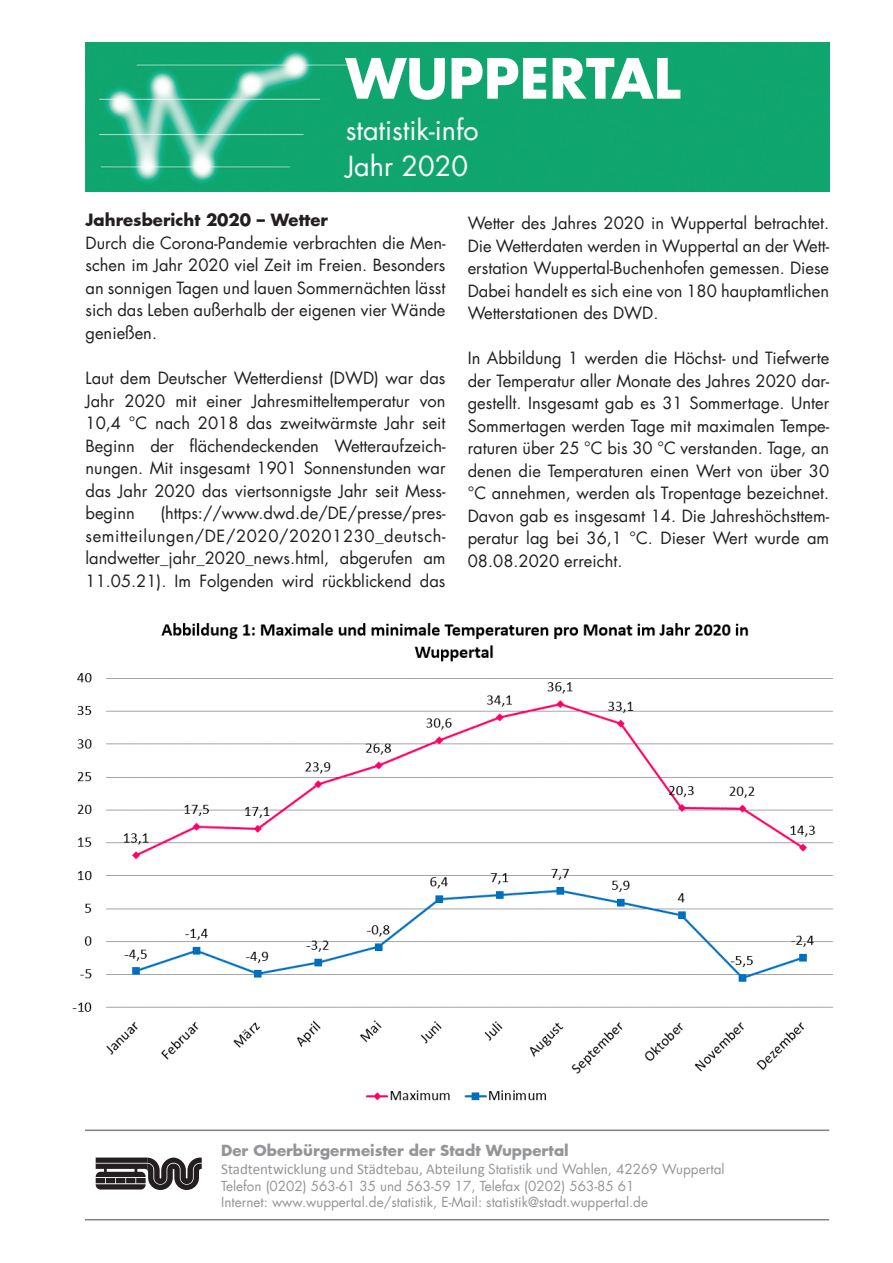
<style>
.page{position:relative;width:893px;height:1263px;background:#fff}
.page>*{position:absolute;margin:0;border:0;box-sizing:border-box;transform-origin:0 0}
.t1{font:700 54px "Futura";color:#fff}
.t2{font:27px "Futura";color:#fff}
.t3{font:16.5px/22.5px "Futura";color:#231f20;text-align:justify}
.t4{font:700 16.5px "Futura";color:#231f20}
.t5{font:15px "Calibri";color:#939598}
.t6{font:700 15px "Futura";color:#939598}
.t7{font:13.5px "Futura";color:#939598}
.s1{font-family:"Futura";font-size:13.5px}
</style>
<div class="page">
<img style="left:72px;top:623px;width:762px;height:478px">
<hr style="left:85px;top:1129px;width:744px;height:2px;background:#808080">
<hr style="left:85px;top:1219px;width:744px;height:1px;background:#808080">
<img style="left:85px;top:43px;width:744px;height:148px">
<svg style="left:96px;top:1157px;width:106px;height:33px"></svg>
<p class="t1" style="left:346px;top:43px;width:336px">WUPPERTAL</p>
<p class="t2" style="left:346px;top:112px;width:134px">statistik-info</p>
<p class="t2" style="left:346px;top:149px;width:124px">Jahr 2020</p>
<p class="t4" style="left:86px;top:209px;width:244px">Jahresbericht 2020 – Wetter</p>
<p class="t3" style="left:86px;top:232px;width:362px">Durch die Corona-Pandemie verbrachten die Men&shy;schen im Jahr 2020 viel Zeit im Freien. Besonders an sonnigen Tagen und lauen Sommernächten lässt sich das Leben außerhalb der eigenen vier Wände genießen.</p>
<p class="t3" style="left:86px;top:367px;width:362px">Laut dem Deutscher Wetterdienst (DWD) war das Jahr 2020 mit einer Jahresmitteltemperatur von 10,4 °C nach 2018 das zweitwärmste Jahr seit Beginn der flächendeckenden Wetteraufzeich&shy;nungen. Mit insgesamt 1901 Sonnenstunden war das Jahr 2020 das viertsonnigste Jahr seit Mess&shy;beginn</p>
<p class="t3" style="left:86px;top:502px;width:362px;text-indent:75px">(https://www.dwd.de/DE/presse/pres&shy;semitteilungen/DE/2020/20201230_deutsch&shy;landwetter_jahr_2020_news.html, abgerufen am 11.05.21). Im Folgenden wird rückblickend das</p>
<p class="t3" style="left:468px;top:212px;width:363px">Wetter des Jahres 2020 in Wuppertal betrachtet.<br>Die Wetterdaten werden in Wuppertal an der Wett&shy;erstation Wuppertal-Buchenhofen gemessen. Diese Dabei handelt es sich eine von 180 hauptamtlichen Wetterstationen des DWD.</p>
<p class="t3" style="left:468px;top:347px;width:363px">In Abbildung 1 werden die Höchst- und Tiefwerte der Temperatur aller Monate des Jahres 2020 dar&shy;gestellt. Insgesamt gab es 31 Sommertage. Unter Sommertagen werden Tage mit maximalen Tempe&shy;raturen über 25 °C bis 30 °C verstanden. Tage, an denen die Temperaturen einen Wert von über 30 °C annehmen, werden als Tropentage bezeichnet.<br>Davon gab es insgesamt 14. Die Jahreshöchsttem&shy;peratur lag bei 36,1 °C. Dieser Wert wurde am 08.08.2020 erreicht.</p>
<p class="t6" style="left:221px;top:1141px;width:349px">Der Oberbürgermeister der Stadt Wuppertal</p>
<p class="t5" style="left:221px;top:1159px;width:505px">Stadtentwicklung und Städtebau, Abteilung <span class="s1">Statistik und Wahlen, 42269 Wuppertal</span></p>
<p class="t7" style="left:221px;top:1177px;width:415px">Telefon (0202) 563-61 35 und 563-59 17, Telefax (0202) 563-85 61</p>
<p class="t7" style="left:221px;top:1193px;width:428px">Internet: www.wuppertal.de/statistik, E-Mail: statistik@stadt.wuppertal.de</p>
</div>
